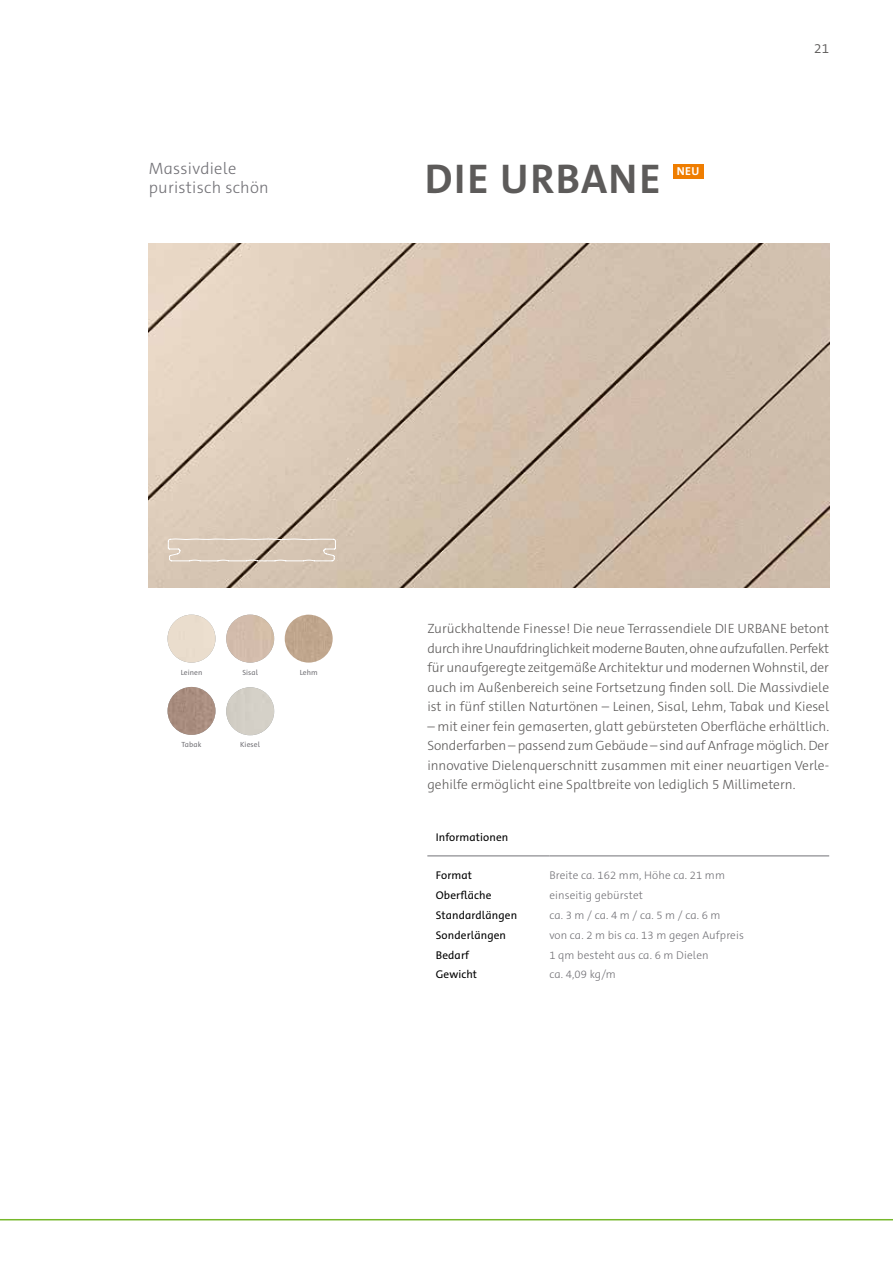
<style>
.page{position:relative;width:893px;height:1263px;background:#fff}
.page>*{position:absolute;margin:0;border:0;box-sizing:border-box;transform-origin:0 0}
.t1{font:700 41.85px "The Sans C5";letter-spacing:.035em;color:#5d5b5a}
.t2{font:300 16.5px/19.5px "The Sans C5";letter-spacing:.015em;color:#727176}
.t3{font:300 13.5px/19.5px "The Sans C5";color:#5d5b5a;text-align:justify}
.t4{font:300 13.5px "The Sans C5";color:#5d5b5a}
.t5{font:700 11.55px "The Sans C5";color:#fff}
.t6{font:300 11.25px "The Sans C5";letter-spacing:.01em;color:#727176}
.t7{font:11.25px "The Sans C5";letter-spacing:.01em;color:#000}
.t8{font:7.5px "The Sans C5";letter-spacing:.01em;color:#727176}
</style>
<div class="page">
<hr style="left:427px;top:855px;width:122px;height:1px;background:#727176">
<hr style="left:549px;top:855px;width:280px;height:1px;background:#727176">
<img style="left:149px;top:243px;width:680px;height:344px">
<svg style="left:168px;top:534px;width:177px;height:32px;background:#d5c6b5"></svg>
<svg style="left:226px;top:615px;width:48px;height:47px"></svg>
<div style="left:226px;top:615px;width:48px;height:48px;background:#d3bcac;border-radius:24px"></div>
<div style="left:673px;top:164px;width:30px;height:14px;background:#ef7d00"></div>
<svg style="left:168px;top:615px;width:47px;height:44px"></svg>
<div style="left:168px;top:615px;width:47px;height:48px;background:#eaddcd;border-radius:24px"></div>
<div style="left:285px;top:615px;width:48px;height:48px;background:#c0a68d;border-radius:24px"></div>
<svg style="left:168px;top:687px;width:47px;height:48px"></svg>
<img style="left:168px;top:687px;width:47px;height:48px;border-radius:24px">
<svg style="left:226px;top:688px;width:48px;height:47px"></svg>
<div style="left:226px;top:687px;width:48px;height:48px;background:#d3cfc6;border-radius:24px"></div>
<p class="t2" style="left:149px;top:159px;width:121px">Massivdiele puristisch schön</p>
<h1 class="t1" style="left:425px;top:151px;width:238px">DIE URBANE</h1>
<p class="t5" style="left:677px;top:164px;width:24px">NEU</p>
<p class="t4" style="left:814px;top:39px;width:16px">21</p>
<p class="t8" style="left:181px;top:667px;width:23px">Leinen</p>
<p class="t8" style="left:182px;top:739px;width:21px">Tabak</p>
<p class="t8" style="left:242px;top:667px;width:17px">Sisal</p>
<p class="t8" style="left:240px;top:739px;width:21px">Kiesel</p>
<p class="t8" style="left:300px;top:667px;width:20px">Lehm</p>
<p class="t3" style="left:427px;top:619px;width:403px">Zurückhaltende Finesse! Die neue Terrassendiele DIE URBANE betont durch ihre Unaufdringlichkeit moderne Bauten, ohne aufzufallen. Perfekt für unaufgeregte zeitgemäße Architektur und modernen Wohnstil, der auch im Außenbereich seine Fortsetzung finden soll. Die Massivdiele ist in fünf stillen Naturtönen – Leinen, Sisal, Lehm, Tabak und Kiesel</p>
<p class="t3" style="left:427px;top:717px;width:403px">– mit einer fein gemaserten, glatt gebürsteten Oberfläche erhältlich.<br>Sonderfarben – passend zum Gebäude – sind auf Anfrage möglich. Der innovative Dielenquerschnitt zusammen mit einer neuartigen Verle&shy;gehilfe ermöglicht eine Spaltbreite von lediglich 5 Millimetern.</p>
<p class="t7" style="left:436px;top:830px;width:74px">Informationen</p>
<p class="t7" style="left:436px;top:867px;width:38px">Format</p>
<p class="t6" style="left:549px;top:867px;width:177px">Breite ca. 162 mm, Höhe ca. 21 mm</p>
<p class="t7" style="left:436px;top:887px;width:57px">Oberfläche</p>
<p class="t6" style="left:549px;top:887px;width:95px">einseitig gebürstet</p>
<p class="t7" style="left:436px;top:907px;width:83px">Standardlängen</p>
<p class="t6" style="left:549px;top:907px;width:173px">ca. 3 m / ca. 4 m / ca. 5 m / ca. 6 m</p>
<p class="t7" style="left:436px;top:927px;width:72px">Sonderlängen</p>
<p class="t6" style="left:549px;top:927px;width:196px">von ca. 2 m bis ca. 13 m gegen Aufpreis</p>
<p class="t7" style="left:436px;top:947px;width:35px">Bedarf</p>
<p class="t6" style="left:549px;top:947px;width:161px">1 qm besteht aus ca. 6 m Dielen</p>
<p class="t7" style="left:436px;top:967px;width:43px">Gewicht</p>
<p class="t6" style="left:549px;top:967px;width:68px">ca. 4,09 kg/m</p>
</div>
